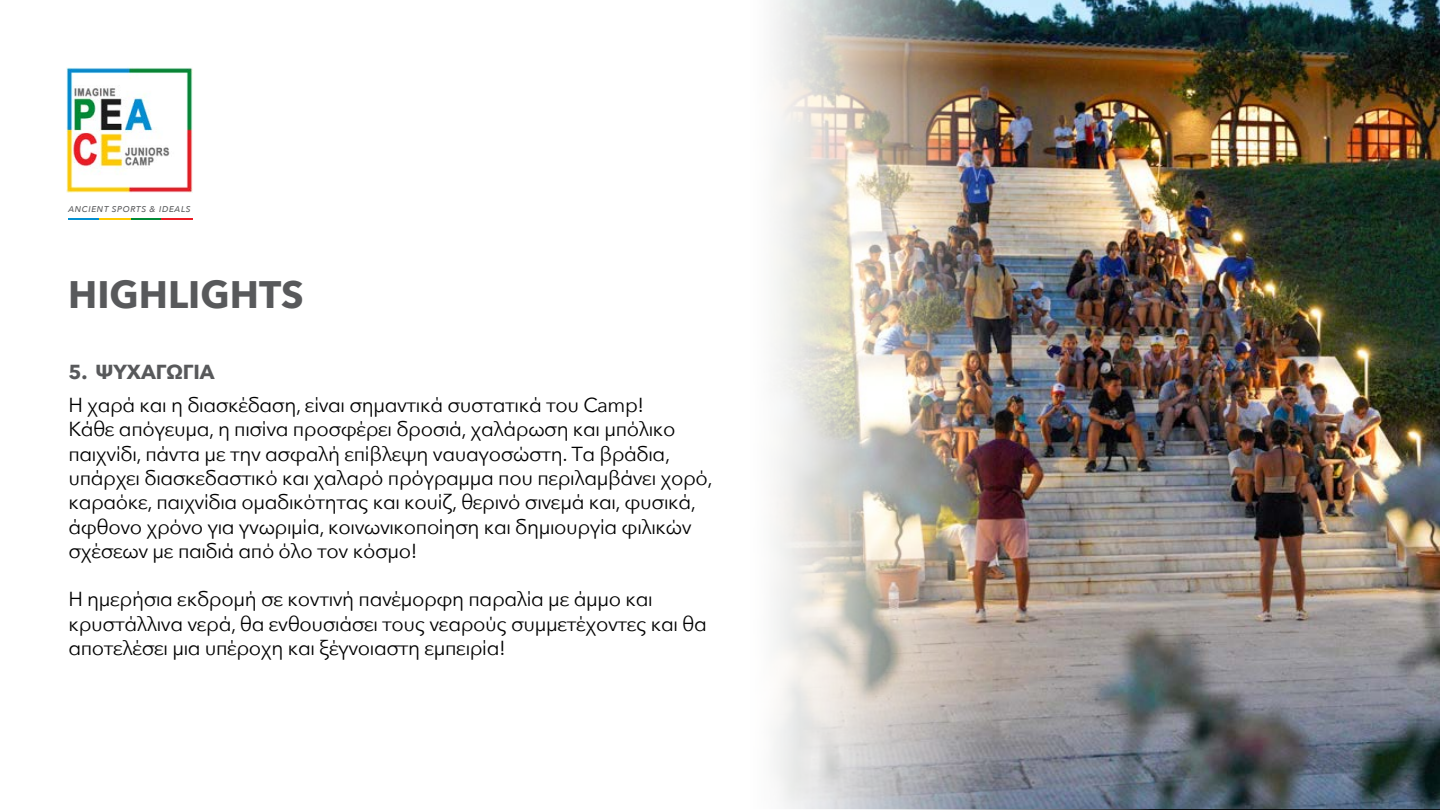
<style>
.page{position:relative;width:1440px;height:810px;background:#fff}
.page>*{position:absolute;margin:0;border:0;box-sizing:border-box;transform-origin:0 0}
.t1{font:700 38.25px "Avenir Next";color:#58595b}
.t2{font:20.25px/24.3px "Avenir Next";letter-spacing:-.02em;color:#000}
.t3{font:700 20.25px "Avenir Next";color:#58595b}
.t4{font:italic 500 8.4px "Avenir Next";letter-spacing:.08em;color:#58595b}
</style>
<div class="page">
<img style="left:67px;top:67px;width:125px;height:126px">
<hr style="left:68px;top:218px;width:31px;height:2px;background:#038fd1">
<hr style="left:130px;top:218px;width:31px;height:2px;background:#008a36">
<hr style="left:99px;top:218px;width:31px;height:2px;background:#ffc900">
<hr style="left:161px;top:218px;width:31px;height:2px;background:#eb1c24">
<img style="left:773px;top:0;width:667px;height:810px">
<p class="t4" style="left:68px;top:202px;width:124px">ANCIENT SPORTS &amp; IDEALS</p>
<h1 class="t1" style="left:68px;top:262px;width:237px">HIGHLIGHTS</h1>
<p class="t3" style="left:68px;top:354px;width:148px">5. ΨΥΧΑΓΩΓΙΑ</p>
<p class="t2" style="left:68px;top:392px;width:646px">Η χαρά και η διασκέδαση, είναι σημαντικά συστατικά του Camp!<br>Κάθε απόγευμα, η πισίνα προσφέρει δροσιά, χαλάρωση και μπόλικο παιχνίδι, πάντα με την ασφαλή επίβλεψη ναυαγοσώστη. Τα βράδια, υπάρχει διασκεδαστικό και χαλαρό πρόγραμμα που περιλαμβάνει χορό, καραόκε, παιχνίδια ομαδικότητας και κουίζ, θερινό σινεμά και, φυσικά, άφθονο χρόνο για γνωριμία, κοινωνικοποίηση και δημιουργία φιλικών σχέσεων με παιδιά από όλο τον κόσμο!</p>
<p class="t2" style="left:68px;top:586px;width:640px">Η ημερήσια εκδρομή σε κοντινή πανέμορφη παραλία με άμμο και κρυστάλλινα νερά, θα ενθουσιάσει τους νεαρούς συμμετέχοντες και θα αποτελέσει μια υπέροχη και ξέγνοιαστη εμπειρία!</p>
</div>
